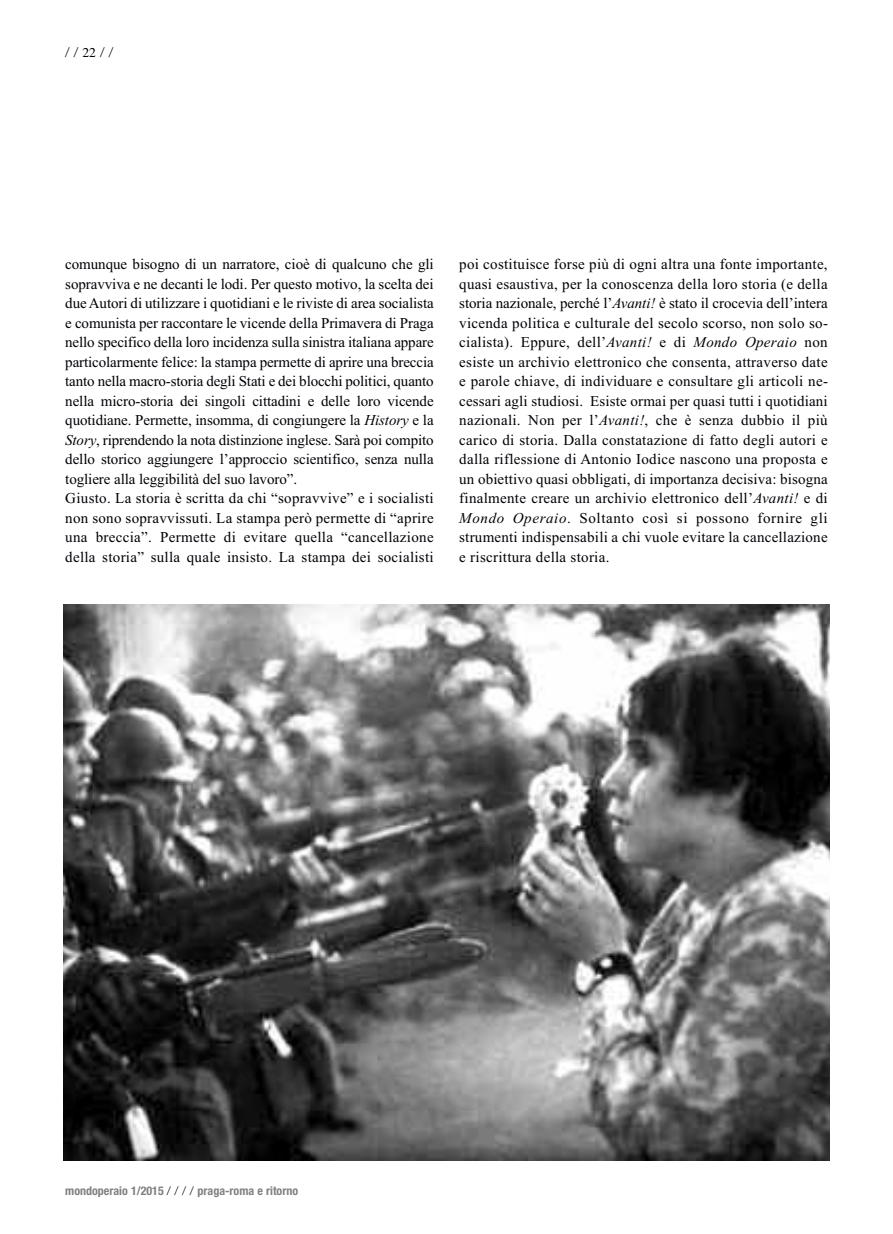
<style>
.page{position:relative;width:893px;height:1234px;background:#fff}
.page>*{position:absolute;margin:0;border:0;box-sizing:border-box;transform-origin:0 0}
.t1{font:15px/19.5px "Times New Roman";letter-spacing:-.005em;color:#000006}
.t2{font:300 13.5px "Helvetica Neue";color:#000006}
.t3{font:700 condensed 12px "Helvetica Neue";color:#808082}
.s1{font-family:"Times";font-weight:400}
.s2{font-style:italic}
.s3{font-weight:300;font-stretch:normal;color:#000006}
</style>
<div class="page">
<img style="left:64px;top:604px;width:765px;height:556px">
<p class="t2" style="left:65px;top:41px;width:49px">//<span class="s1">22</span>//</p>
<p class="t1" style="left:65px;top:254px;width:370px">comunque bisogno di un narratore, cioè di qualcuno che gli sopravviva e ne decanti le lodi. Per questo motivo, la scelta dei due Autori di utilizzare i quotidiani e le riviste di area socialista e comunista per raccontare le vicende della Primavera di Praga nello specifico della loro incidenza sulla sinistra italiana appare particolarmente felice: la stampa permette di aprire una breccia tanto nella macro-storia degli Stati e dei blocchi politici, quanto nella micro-storia dei singoli cittadini e delle loro vicende quotidiane. Permette, insomma, di congiungere la <span class="s2">History</span> e la <span class="s2">Story</span>, riprendendo la nota distinzione inglese. Sarà poi compito dello storico aggiungere l’approccio scientifico, senza nulla togliere alla leggibilità del suo lavoro”.<br>Giusto. La storia è scritta da chi “sopravvive” e i socialisti non sono sopravvissuti. La stampa però permette di “aprire una breccia”. Permette di evitare quella “cancellazione della storia” sulla quale insisto. La stampa dei socialisti</p>
<p class="t1" style="left:459px;top:254px;width:370px;text-align:justify">poi costituisce forse più di ogni altra una fonte importante, quasi esaustiva, per la conoscenza della loro storia (e della storia nazionale, perché l’<span class="s2">Avanti!</span> è stato il crocevia dell’intera vicenda politica e culturale del secolo scorso, non solo so&shy;cialista). Eppure, dell’<span class="s2">Avanti!</span> e di <span class="s2">Mondo Operaio</span> non esiste un archivio elettronico che consenta, attraverso date e parole chiave, di individuare e consultare gli articoli ne&shy;cessari agli studiosi. Esiste ormai per quasi tutti i quotidiani nazionali. Non per l’<span class="s2">Avanti!</span>, che è senza dubbio il più carico di storia. Dalla constatazione di fatto degli autori e dalla riflessione di Antonio Iodice nascono una proposta e un obiettivo quasi obbligati, di importanza decisiva: bisogna finalmente creare un archivio elettronico dell’<span class="s2">Avanti!</span> e di <span class="s2">Mondo Operaio</span>. Soltanto così si possono fornire gli strumenti indispensabili a chi vuole evitare la cancellazione e riscrittura della storia.</p>
<p class="t3" style="left:65px;top:1180px;width:234px">mondoperaio 1/2015 <span class="s3">/ / / /</span> praga-roma e ritorno</p>
</div>
